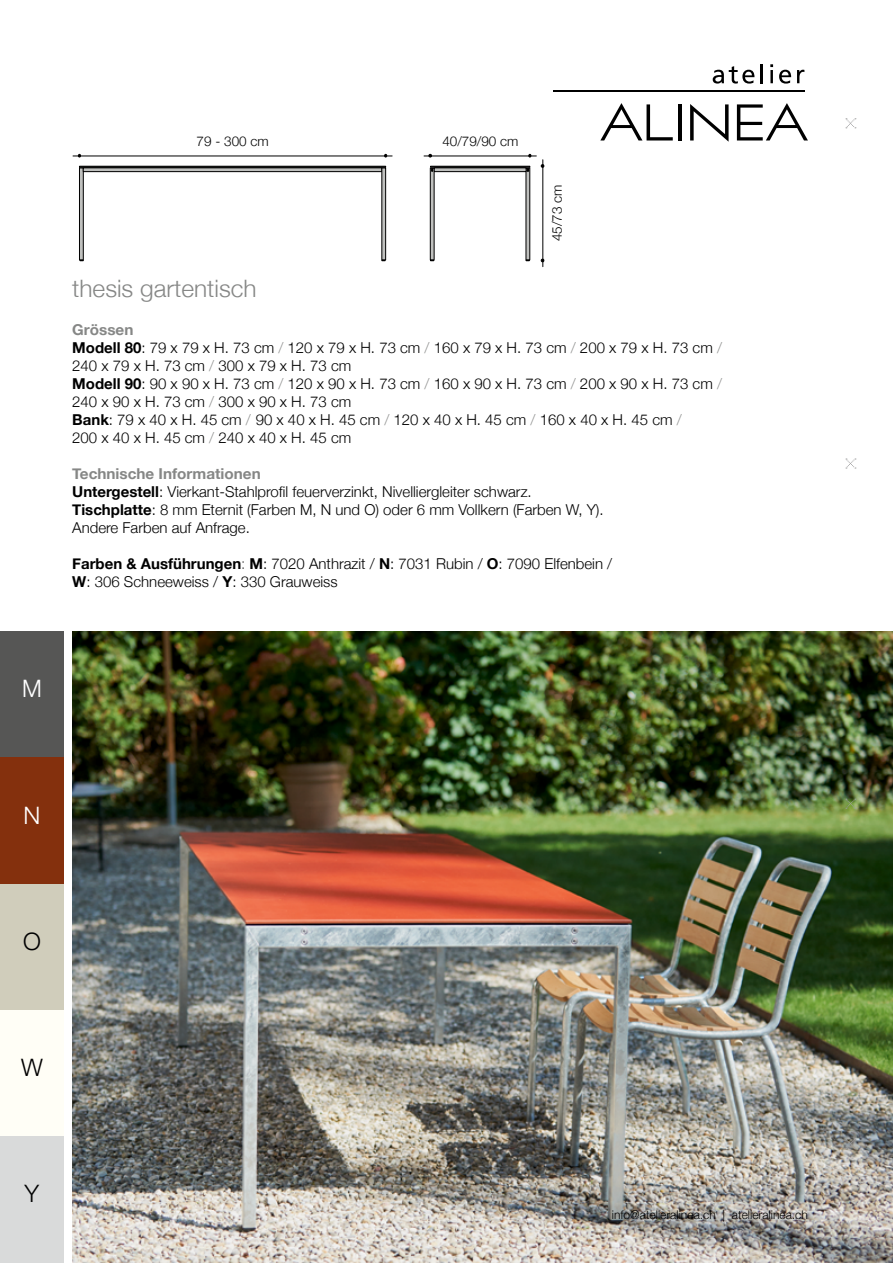
<style>
.page{position:relative;width:893px;height:1263px;background:#fff}
.page>*{position:absolute;margin:0;border:0;box-sizing:border-box;transform-origin:0 0}
.t1{font:300 24px "Helvetica Neue";color:#868786}
.t2{font:300 24px "Helvetica Neue";color:#000}
.t3{font:300 24px "Helvetica Neue";color:#fff}
.t4{font:300 15px/18px "Helvetica Neue";color:#000}
.t5{font:300 13.5px "Helvetica Neue";color:#000}
.t6{font:300 12px "Helvetica Neue";color:#000}
.s1{font-weight:700;color:#868786}
.s2{font-weight:700}
.s3{color:#919291}
.s4{font-weight:100}
</style>
<div class="page">
<img style="left:72px;top:631px;width:821px;height:632px">
<div style="left:0;top:631px;width:64px;height:127px;background:#565655"></div>
<div style="left:0;top:758px;width:64px;height:126px;background:#84300d"></div>
<div style="left:0;top:884px;width:64px;height:126px;background:#d0cdbb"></div>
<div style="left:0;top:1010px;width:64px;height:127px;background:#fffef6"></div>
<div style="left:0;top:1137px;width:64px;height:126px;background:#d9dada"></div>
<svg style="left:430px;top:168px;width:4px;height:93px"></svg>
<svg style="left:526px;top:168px;width:4px;height:93px"></svg>
<div style="left:430px;top:166px;width:100px;height:1px;border:1px solid #000"></div>
<div style="left:434px;top:168px;width:92px;height:4px;border:1px solid #000"></div>
<div style="left:79px;top:166px;width:307px;height:1px;border:1px solid #000"></div>
<svg style="left:79px;top:168px;width:5px;height:93px"></svg>
<div style="left:83px;top:168px;width:299px;height:4px;border:1px solid #000"></div>
<svg style="left:381px;top:168px;width:5px;height:93px"></svg>
<hr style="left:73px;top:156px;width:319px;height:1px;background:#000">
<hr style="left:424px;top:156px;width:112px;height:1px;background:#000">
<hr style="left:543px;top:160px;width:1px;height:107px;background:#000">
<hr style="left:678px;top:104px;width:3px;height:36px;background:#000">
<svg style="left:690px;top:104px;width:39px;height:38px"></svg>
<svg style="left:600px;top:103px;width:73px;height:37px"></svg>
<svg style="left:737px;top:103px;width:71px;height:37px"></svg>
<svg style="left:713px;top:66px;width:41px;height:18px"></svg>
<svg style="left:761px;top:64px;width:2px;height:19px"></svg>
<svg style="left:770px;top:64px;width:3px;height:19px"></svg>
<svg style="left:779px;top:70px;width:12px;height:14px"></svg>
<svg style="left:797px;top:70px;width:7px;height:13px"></svg>
<hr style="left:553px;top:90px;width:251px;height:1px;background:#000">
<svg style="left:845px;top:1139px;width:11px;height:10px"></svg>
<svg style="left:845px;top:799px;width:11px;height:10px"></svg>
<svg style="left:845px;top:459px;width:11px;height:10px"></svg>
<svg style="left:845px;top:118px;width:11px;height:10px"></svg>
<svg style="left:724px;top:1209px;width:1px;height:13px"></svg>
<p class="t5" style="left:197px;top:131px;width:74px">79 - 300 cm</p>
<p class="t5" style="left:442px;top:131px;width:78px">40/79/90 cm</p>
<p class="t5" style="left:546px;top:241px;width:58px;rotate:-90deg">45/73 cm</p>
<h1 class="t1" style="left:72px;top:269px;width:186px">thesis gartentisch</h1>
<p class="t4" style="left:72px;top:319px;width:651px"><span class="s1">Grössen<br></span><span class="s2">Modell 80</span>: 79 x 79 x H. 73 cm <span class="s3">/</span> 120 x 79 x H. 73 cm <span class="s3">/</span> 160 x 79 x H. 73 cm <span class="s3">/</span> 200 x 79 x H. 73 cm <span class="s3">/ </span>240 x 79 x H. 73 cm <span class="s3">/</span> 300 x 79 x H. 73 cm<br><span class="s2">Modell 90</span>: 90 x 90 x H. 73 cm <span class="s3">/</span> 120 x 90 x H. 73 cm <span class="s3">/</span> 160 x 90 x H. 73 cm <span class="s3">/</span> 200 x 90 x H. 73 cm <span class="s3">/ </span>240 x 90 x H. 73 cm <span class="s3">/</span> 300 x 90 x H. 73 cm<br><span class="s2">Bank</span>: 79 x 40 x H. 45 cm <span class="s3">/</span> 90 x 40 x H. 45 cm <span class="s3">/</span> 120 x 40 x H. 45 cm <span class="s3">/</span> 160 x 40 x H. 45 cm <span class="s3">/<br></span>200 x 40 x H. 45 cm <span class="s3">/</span> 240 x 40 x H. 45 cm</p>
<p class="t4" style="left:72px;top:463px;width:533px"><span class="s1">Technische Informationen<br></span><span class="s2">Untergestell</span>: Vierkant-Stahlprofil feuerverzinkt, Nivelliergleiter schwarz.<br><span class="s2">Tischplatte</span>: 8 mm Eternit (Farben M, N und O) oder 6 mm Vollkern (Farben W, Y).<br>Andere Farben auf Anfrage.</p>
<p class="t4" style="left:72px;top:553px;width:541px"><span class="s2">Farben &amp; Ausführungen</span><span class="s4">:</span> <span class="s2">M</span>: 7020 Anthrazit / <span class="s2">N</span>: 7031 Rubin / <span class="s2">O</span>: 7090 Elfenbein /<br><span class="s2">W</span>: 306 Schneeweiss / <span class="s2">Y</span>: 330 Grauweiss</p>
<h1 class="t3" style="left:22px;top:669px;width:21px">M</h1>
<h1 class="t3" style="left:23px;top:796px;width:18px">N</h1>
<h1 class="t2" style="left:23px;top:922px;width:19px">O</h1>
<h1 class="t2" style="left:21px;top:1048px;width:23px">W</h1>
<h1 class="t2" style="left:25px;top:1174px;width:16px">Y</h1>
<p class="t6" style="left:612px;top:1205px;width:106px">info@atelieralinea.ch</p>
<p class="t6" style="left:732px;top:1205px;width:78px">atelieralinea.ch</p>
</div>
